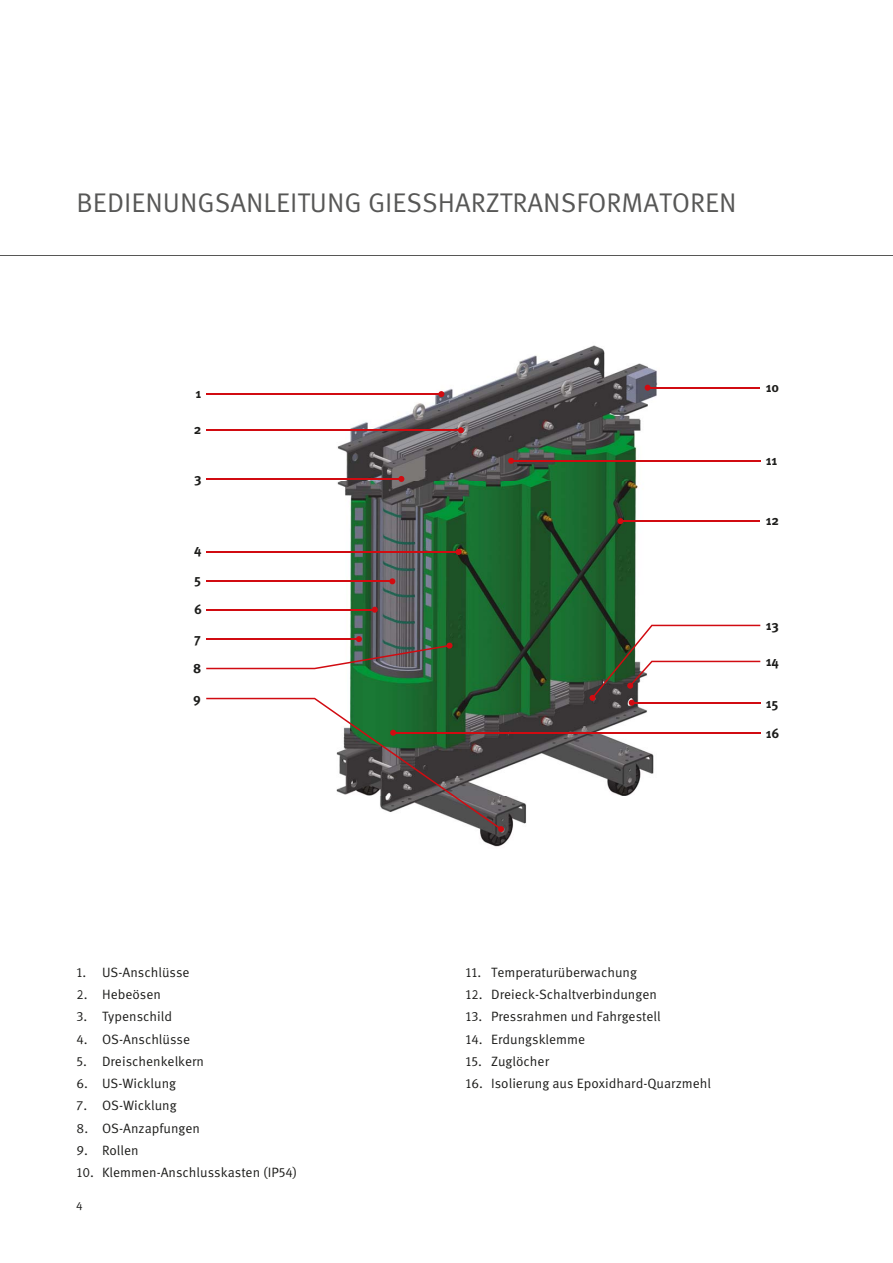
<style>
.page{position:relative;width:893px;height:1263px;background:#fff}
.page>*{position:absolute;margin:0;border:0;box-sizing:border-box;transform-origin:0 0}
.t1{font:27px "Meta OT Norm";color:#575756}
.t2{font:13.5px "Meta OT Norm";color:#1d1d1b}
.t3{font:700 13.5px/29.4px "Meta OT";color:#1d1d1b;text-align:justify}
.t4{font:12px "Meta OT Norm";color:#1d1d1b}
</style>
<div class="page">
<hr style="left:0;top:255px;width:893px;height:1px;background:#575756">
<img style="left:255px;top:345px;width:405px;height:502px">
<hr style="left:206px;top:393px;width:235px;height:2px;background:#d10b11">
<svg style="left:438px;top:391px;width:6px;height:6px"></svg>
<hr style="left:648px;top:387px;width:112px;height:1px;background:#d10b11">
<svg style="left:645px;top:385px;width:6px;height:6px"></svg>
<hr style="left:511px;top:460px;width:249px;height:1px;background:#d10b11">
<svg style="left:508px;top:458px;width:6px;height:6px"></svg>
<hr style="left:620px;top:520px;width:140px;height:2px;background:#d10b11">
<svg style="left:617px;top:518px;width:6px;height:6px"></svg>
<hr style="left:393px;top:732px;width:367px;height:1px;background:#d10b11">
<hr style="left:206px;top:581px;width:186px;height:1px;background:#d10b11">
<svg style="left:389px;top:578px;width:6px;height:6px"></svg>
<hr style="left:206px;top:609px;width:169px;height:1px;background:#d10b11">
<svg style="left:372px;top:607px;width:6px;height:6px"></svg>
<svg style="left:206px;top:636px;width:246px;height:33px"></svg>
<svg style="left:589px;top:625px;width:171px;height:81px"></svg>
<svg style="left:206px;top:698px;width:298px;height:134px"></svg>
<hr style="left:206px;top:429px;width:255px;height:2px;background:#d10b11">
<svg style="left:458px;top:427px;width:6px;height:6px"></svg>
<hr style="left:206px;top:478px;width:195px;height:2px;background:#d10b11">
<svg style="left:398px;top:476px;width:6px;height:6px"></svg>
<hr style="left:206px;top:551px;width:253px;height:2px;background:#d10b11">
<svg style="left:456px;top:549px;width:6px;height:6px"></svg>
<h1 class="t1" style="left:77px;top:193px;width:661px">BEDIENUNGSANLEITUNG GIESSHARZTRANSFORMATOREN</h1>
<p class="t3" style="left:196px;top:380px;width:7px">1</p>
<p class="t3" style="left:194px;top:415px;width:9px">2</p>
<p class="t3" style="left:194px;top:465px;width:9px">3</p>
<p class="t3" style="left:194px;top:535px;width:9px">4</p>
<p class="t3" style="left:193px;top:566px;width:11px">5<br>6<br>7<br>8</p>
<p class="t3" style="left:193px;top:684px;width:9px">9</p>
<p class="t3" style="left:766px;top:373px;width:15px">10</p>
<p class="t3" style="left:766px;top:446px;width:13px">11</p>
<p class="t3" style="left:766px;top:507px;width:15px">12</p>
<p class="t3" style="left:766px;top:611px;width:15px">13</p>
<p class="t3" style="left:766px;top:647px;width:15px">14</p>
<p class="t3" style="left:766px;top:690px;width:14px">15</p>
<p class="t3" style="left:766px;top:719px;width:15px">16</p>
<p class="t2" style="left:77px;top:967px;width:114px">1. US-Anschlüsse</p>
<p class="t2" style="left:77px;top:989px;width:86px">2. Hebeösen</p>
<p class="t2" style="left:77px;top:1012px;width:97px">3. Typenschild</p>
<p class="t2" style="left:77px;top:1034px;width:115px">4. OS-Anschlüsse</p>
<p class="t2" style="left:77px;top:1056px;width:129px">5. Dreischenkelkern</p>
<p class="t2" style="left:77px;top:1078px;width:101px">6. US-Wicklung</p>
<p class="t2" style="left:77px;top:1101px;width:102px">7. OS-Wicklung</p>
<p class="t2" style="left:77px;top:1123px;width:125px">8. OS-Anzapfungen</p>
<p class="t2" style="left:77px;top:1145px;width:64px">9. Rollen</p>
<p class="t2" style="left:77px;top:1167px;width:222px">10. Klemmen-Anschlusskasten (IP54)</p>
<p class="t4" style="left:76px;top:1201px;width:8px">4</p>
<p class="t2" style="left:466px;top:967px;width:173px">11. Temperaturüberwachung</p>
<p class="t2" style="left:466px;top:989px;width:193px">12. Dreieck-Schaltverbindungen</p>
<p class="t2" style="left:466px;top:1012px;width:197px">13. Pressrahmen und Fahrgestell</p>
<p class="t2" style="left:466px;top:1034px;width:121px">14. Erdungsklemme</p>
<p class="t2" style="left:466px;top:1056px;width:85px">15. Zuglöcher</p>
<p class="t2" style="left:466px;top:1078px;width:247px">16. Isolierung aus Epoxidhard-Quarzmehl</p>
</div>
